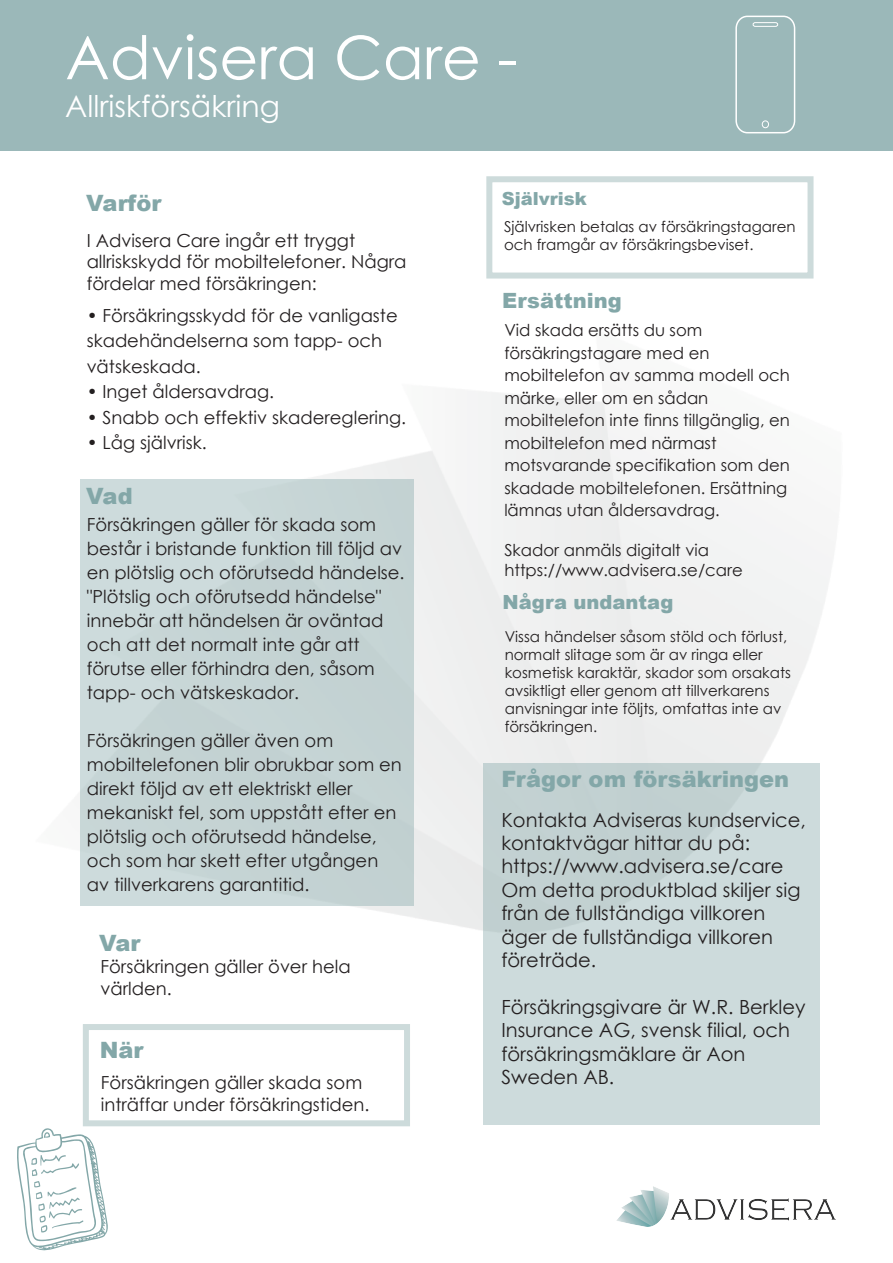
<style>
.page{position:relative;width:893px;height:1263px;background:#fff}
.page>*{position:absolute;margin:0;border:0;box-sizing:border-box;transform-origin:0 0}
.t1{font:60px "Century Gothic";color:#fff}
.t2{font:30px "Century Gothic";color:#fff}
.t3{font:900 22.5px "Arial";color:#83a7a8}
.t4{font:900 21px "Arial";color:#83a7a8}
.t5{font:19.5px/23.4px "Century Gothic";color:#231f20}
.t6{font:900 19.5px "Arial";color:#83a7a8}
.t7{font:18px/24px "Century Gothic";color:#231f20}
.t8{font:900 18px "Arial";color:#83a7a8}
.t9{font:16.5px/22.5px "Century Gothic";color:#231f20}
.t10{font:15px/18px "Century Gothic";color:#231f20}
</style>
<div class="page">
<img style="left:617px;top:1186px;width:219px;height:40px">
<div style="left:0;top:0;width:893px;height:150px;background:#9bb8b9"></div>
<svg style="left:17px;top:1128px;width:91px;height:123px"></svg>
<div style="left:80px;top:479px;width:334px;height:427px;background:#c5d4d5"></div>
<div style="left:484px;top:763px;width:336px;height:362px;background:linear-gradient(to right,#c6d5d6,#cddbdc)"></div>
<div style="left:735px;top:16px;width:60px;height:117px;border:2px solid #fff;border-radius:12px"></div>
<svg style="left:752px;top:22px;width:27px;height:5px"></svg>
<div style="left:762px;top:120px;width:7px;height:8px;border:1px solid #fff;border-radius:50%"></div>
<h1 class="t1" style="left:65px;top:19px;width:454px">Advisera Care -</h1>
<h2 class="t2" style="left:65px;top:87px;width:216px">Allriskförsäkring</h2>
<p class="t3" style="left:86px;top:186px;width:77px">Varför</p>
<p class="t7" style="left:87px;top:229px;width:321px;line-height:21.6px">I Advisera Care ingår ett tryggt allriskskydd för mobiltelefoner. Några fördelar med försäkringen:</p>
<p class="t7" style="left:87px;top:302px;width:313px;line-height:25.5px">• Försäkringsskydd för de vanligaste skadehändelserna som tapp- och vätskeskada.</p>
<p class="t7" style="left:87px;top:379px;width:189px">• Inget åldersavdrag.</p>
<p class="t7" style="left:87px;top:404px;width:321px">• Snabb och effektiv skadereglering.</p>
<p class="t7" style="left:87px;top:430px;width:122px">• Låg självrisk.</p>
<p class="t3" style="left:86px;top:480px;width:48px">Vad</p>
<p class="t7" style="left:87px;top:512px;width:319px">Försäkringen gäller för skada som består i bristande funktion till följd av en plötslig och oförutsedd händelse. "Plötslig och oförutsedd händelse" innebär att händelsen är oväntad och att det normalt inte går att förutse eller förhindra den, såsom tapp- och vätskeskador.</p>
<p class="t7" style="left:87px;top:728px;width:316px">Försäkringen gäller även om mobiltelefonen blir obrukbar som en direkt följd av ett elektriskt eller mekaniskt fel, som uppstått efter en plötslig och oförutsedd händelse, och som har skett efter utgången av tillverkarens garantitid.</p>
<p class="t3" style="left:99px;top:926px;width:43px">Var</p>
<p class="t7" style="left:100px;top:955px;width:252px;line-height:21.6px">Försäkringen gäller över hela världen.</p>
<p class="t3" style="left:100px;top:1033px;width:45px">När</p>
<p class="t7" style="left:101px;top:1071px;width:270px;line-height:21.6px">Försäkringen gäller skada som inträffar under försäkringstiden.</p>
<p class="t8" style="left:502px;top:185px;width:86px">Självrisk</p>
<p class="t10" style="left:504px;top:217px;width:293px">Självrisken betalas av försäkringstagaren och framgår av försäkringsbeviset.</p>
<p class="t4" style="left:502px;top:285px;width:121px">Ersättning</p>
<p class="t9" style="left:504px;top:318px;width:287px">Vid skada ersätts du som försäkringstagare med en mobiltelefon av samma modell och märke, eller om en sådan mobiltelefon inte finns tillgänglig, en mobiltelefon med närmast motsvarande specifikation som den skadade mobiltelefonen. Ersättning lämnas utan åldersavdrag.</p>
<p class="t9" style="left:504px;top:539px;width:240px;line-height:19.8px">Skador anmäls digitalt via https://www.advisera.se/care</p>
<p class="t6" style="left:502px;top:588px;width:173px">Några undantag</p>
<p class="t10" style="left:505px;top:627px;width:288px">Vissa händelser såsom stöld och förlust, normalt slitage som är av ringa eller kosmetisk karaktär, skador som orsakats avsiktligt eller genom att tillverkarens anvisningar inte följts, omfattas inte av försäkringen.</p>
<p class="t3" style="left:501px;top:762px;width:289px">Frågor om försäkringen</p>
<p class="t5" style="left:501px;top:807px;width:306px">Kontakta Adviseras kundservice, kontaktvägar hittar du på: https://www.advisera.se/care<br>Om detta produktblad skiljer sig från de fullständiga villkoren äger de fullständiga villkoren företräde.</p>
<p class="t5" style="left:501px;top:994px;width:306px">Försäkringsgivare är W.R. Berkley<br>Insurance AG, svensk filial, och försäkringsmäklare är Aon<br>Sweden AB.</p>
</div>
